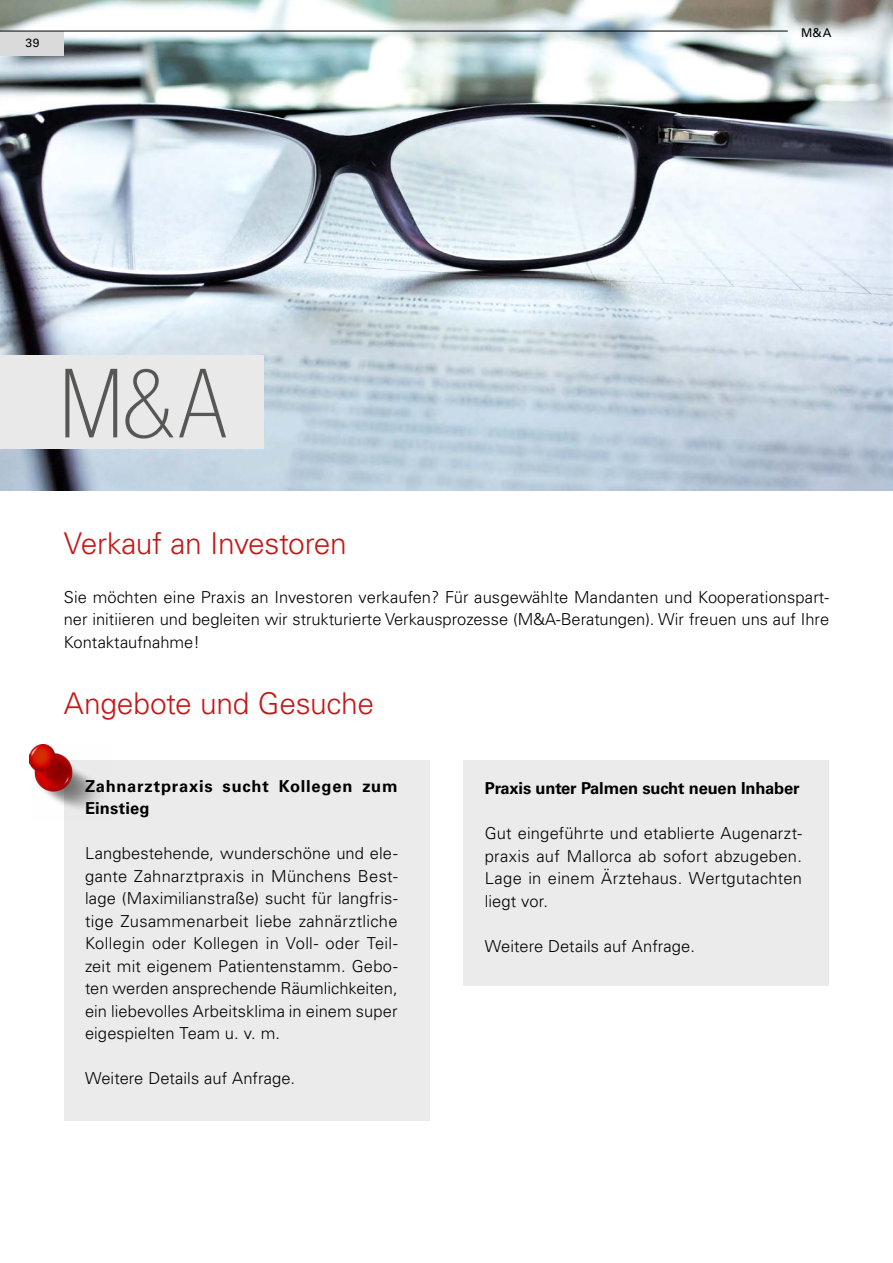
<style>
.page{position:relative;width:893px;height:1263px;background:#fff}
.page>*{position:absolute;margin:0;border:0;box-sizing:border-box;transform-origin:0 0}
.t1{font:100 condensed 96px "Helvetica Neue LT Std";color:#575756}
.Headline_red{font:300 30px "Univers LT Std";letter-spacing:-.015em;color:#c51718}
.Headline_Fließtext{font:300 16.5px/22.5px "Univers LT Std";letter-spacing:.005em;color:#000;text-align:justify}
.Fließtext{font:300 16.5px/22.5px "Univers LT Std";color:#000;text-align:justify}
.Headline_Fließtext-2{font:700 16.5px/22.5px "Univers LT Std";letter-spacing:.045em;color:#000}
.Headline_Fließtext-3{font:700 16.5px "Univers LT Std";letter-spacing:-.01em;color:#000}
.Fließtext-2{font:12px "Univers LT Std";color:#000}
</style>
<div class="page">
<div style="left:463px;top:760px;width:366px;height:225px;background:#ebebeb"></div>
<div style="left:64px;top:760px;width:365px;height:360px;background:#ebebeb"></div>
<img style="left:0;top:0;width:893px;height:490px">
<div style="left:0;top:31px;width:64px;height:25px;background:#dadada"></div>
<hr style="left:0;top:31px;width:788px;height:1px;background:#000">
<img style="left:30px;top:745px;width:70px;height:64px">
<div style="left:0;top:355px;width:264px;height:94px;background:#e9e9e9"></div>
<p class="Fließtext-2" style="left:26px;top:35px;width:15px">39</p>
<p class="Fließtext-2" style="left:801px;top:26px;width:32px">M&amp;A</p>
<p class="t1" style="left:60px;top:350px;width:167px">M&amp;A</p>
<p class="Headline_red" style="left:64px;top:525px;width:285px">Verkauf an Investoren</p>
<p class="Fließtext" style="left:64px;top:585px;width:767px">Sie möchten eine Praxis an Investoren verkaufen? Für ausgewählte Mandanten und Kooperationspart&shy;ner initiieren und begleiten wir strukturierte Verkausprozesse (M&amp;A-Beratungen). Wir freuen uns auf Ihre Kontaktaufnahme!</p>
<p class="Headline_red" style="left:64px;top:686px;width:312px">Angebote und Gesuche</p>
<p class="Headline_Fließtext-2" style="left:85px;top:775px;width:314px">Zahnarztpraxis sucht Kollegen zum<br>Einstieg</p>
<p class="Headline_Fließtext" style="left:85px;top:842px;width:314px">Langbestehende, wunderschöne und ele&shy;gante Zahnarztpraxis in Münchens Best&shy;lage (Maximilianstraße) sucht für langfris&shy;tige Zusammenarbeit liebe zahnärztliche Kollegin oder Kollegen in Voll- oder Teil&shy;zeit mit eigenem Patientenstamm. Gebo&shy;ten werden ansprechende Räumlichkeiten, ein liebevolles Arbeitsklima in einem super eigespielten Team u. v. m.</p>
<p class="Headline_Fließtext" style="left:85px;top:1067px;width:212px">Weitere Details auf Anfrage.</p>
<p class="Headline_Fließtext-3" style="left:485px;top:778px;width:316px">Praxis unter Palmen sucht neuen Inhaber</p>
<p class="Headline_Fließtext" style="left:485px;top:822px;width:319px">Gut eingeführte und etablierte Augenarzt&shy;praxis auf Mallorca ab sofort abzugeben.<br>Lage in einem Ärztehaus. Wertgutachten liegt vor.</p>
<p class="Headline_Fließtext" style="left:485px;top:934px;width:212px">Weitere Details auf Anfrage.</p>
</div>
